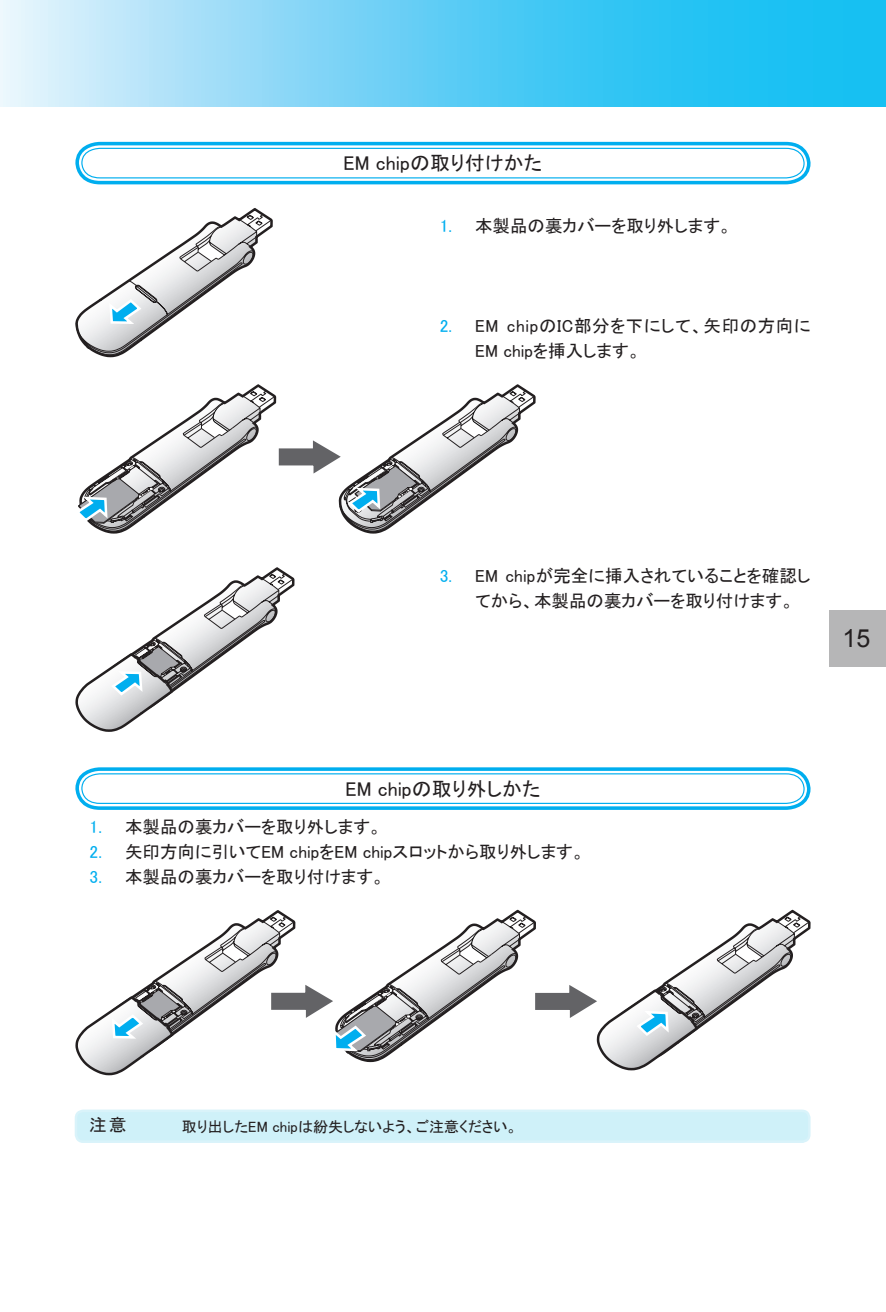
<style>
.page{position:relative;width:886px;height:1312px;background:#fff}
.page>*{position:absolute;margin:0;border:0;box-sizing:border-box;transform-origin:0 0}
.t1{font:25px "Arial";color:#231f20}
.t2{font:20px "MS P Gothic";color:#231f20}
.t3{font:17.5px/25px "MS P Gothic";color:#231f20}
.t4{font:17.5px/25px "MS P Gothic";letter-spacing:.035em;color:#231f20}
.t5{font:17.5px/25px "MS P Gothic";color:#00aeef;text-align:justify}
.t6{font:15px "MS P Gothic";color:#231f20}
.s1{color:#00aeef}
</style>
<div class="page">
<svg style="left:0;top:0;width:886px;height:106px;background:#67d1f5"></svg>
<div style="left:829px;top:609px;width:57px;height:57px;background:#b6b6b7"></div>
<svg style="left:75px;top:141px;width:736px;height:44px"></svg>
<div style="left:76px;top:1110px;width:733px;height:31px;background:#cff1f9;border-radius:7px"></div>
<div style="left:75px;top:1109px;width:735px;height:33px;border:2px solid #54c9eb;border-radius:7px"></div>
<svg style="left:75px;top:767px;width:736px;height:43px"></svg>
<svg style="left:75px;top:567px;width:220px;height:165px"></svg>
<svg style="left:75px;top:208px;width:198px;height:150px"></svg>
<svg style="left:75px;top:909px;width:736px;height:167px"></svg>
<svg style="left:78px;top:384px;width:458px;height:150px"></svg>
<p class="t2" style="left:344px;top:153px;width:200px">EM chipの取り付けかた</p>
<p class="t3" style="left:440px;top:213px;width:294px"><span class="s1">1.</span> 本製品の裏カバーを取り外します。</p>
<p class="t5" style="left:440px;top:313px;width:14px">2.</p>
<p class="t4" style="left:475px;top:313px;width:337px">EM chipのIC部分を下にして、矢印の方向に<br>EM chipを挿入します。</p>
<p class="t5" style="left:440px;top:563px;width:14px">3.</p>
<p class="t3" style="left:475px;top:563px;width:337px">EM chipが完全に挿入されていることを確認してから、本製品の裏カバーを取り付けます。</p>
<h1 class="t1" style="left:842px;top:622px;width:14px">15</h1>
<p class="t5" style="left:90px;top:813px;width:14px">1.<br>2.<br>3.</p>
<p class="t2" style="left:345px;top:778px;width:197px">EM chipの取り外しかた</p>
<p class="t3" style="left:125px;top:813px;width:461px">本製品の裏カバーを取り外します。<br>矢印方向に引いてEM chipをEM chipスロットから取り外します。本製品の裏カバーを取り付けます。</p>
<p class="t3" style="left:89px;top:1112px;width:39px">注意</p>
<p class="t6" style="left:182px;top:1118px;width:337px">取り出したEM chipは紛失しないよう、ご注意ください。</p>
</div>
